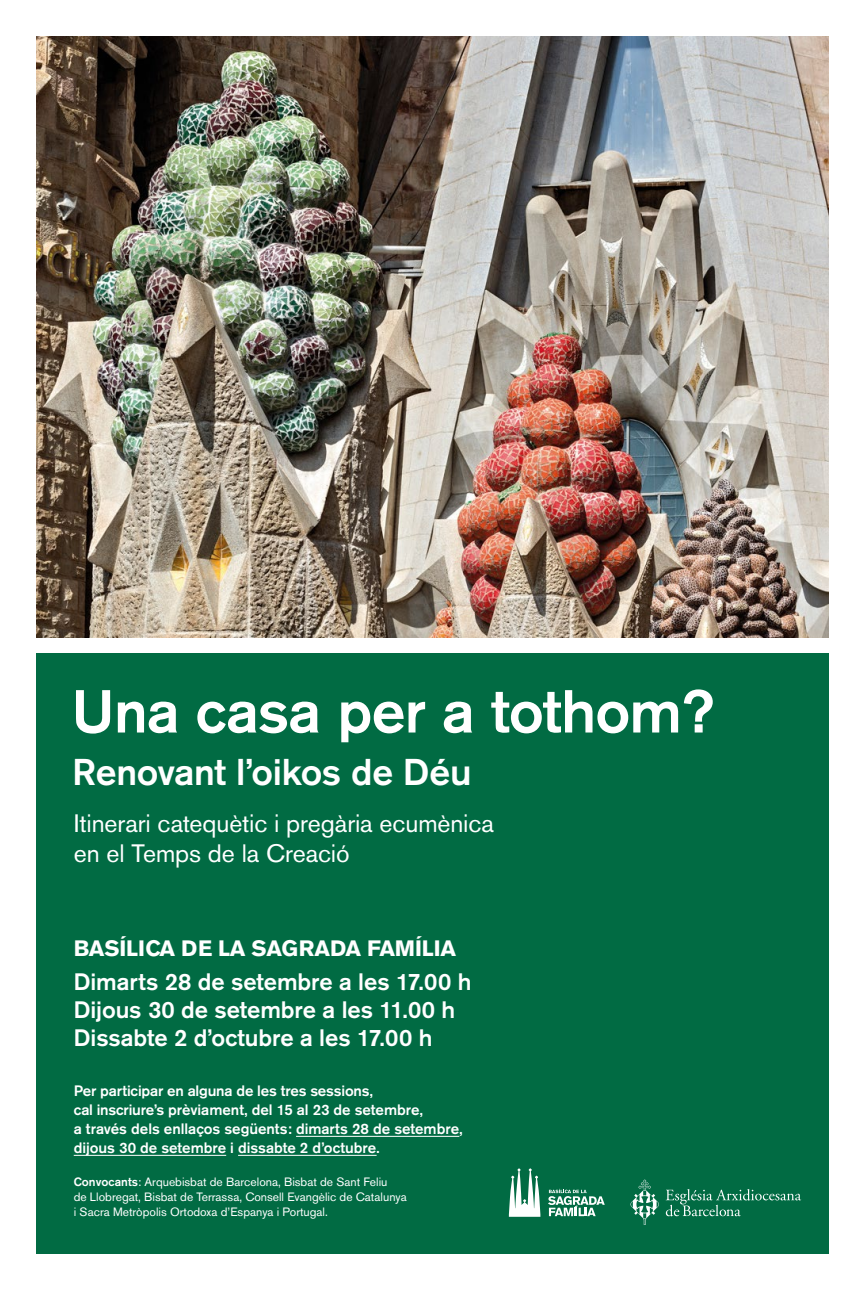
<style>
.page{position:relative;width:865px;height:1290px;background:#fff}
.page>*{position:absolute;margin:0;border:0;box-sizing:border-box;transform-origin:0 0}
.t1{font:500 60px "Akzidenz Grotesk BE";letter-spacing:-.015em;color:#fff}
.t2{font:500 37px "Akzidenz Grotesk BE";letter-spacing:-.01em;color:#fff}
.t3{font:25px/30px "Akzidenz Grotesk BE";letter-spacing:-.005em;color:#fff}
.t4{font:500 23.6px/28.3px "Akzidenz Grotesk BE";letter-spacing:-.005em;color:#fff}
.t5{font:700 22.1px "Akzidenz Grotesk BE";letter-spacing:-.005em;color:#fff}
.t6{font:500 15px/19px "Akzidenz Grotesk BE";letter-spacing:-.005em;color:#fff}
.t7{font:12px/15.2px "Akzidenz Grotesk BE";color:#fff}
.s1{font-weight:500}
</style>
<div class="page">
<div style="left:36px;top:654px;width:793px;height:600px;background:#016b43"></div>
<svg style="left:509px;top:1168px;width:31px;height:49px"></svg>
<svg style="left:548px;top:1189px;width:56px;height:27px"></svg>
<svg style="left:630px;top:1179px;width:29px;height:46px"></svg>
<svg style="left:665px;top:1189px;width:136px;height:27px"></svg>
<hr style="left:296px;top:1136px;width:163px;height:1px;background:#fff">
<hr style="left:74px;top:1155px;width:152px;height:1px;background:#fff">
<hr style="left:238px;top:1155px;width:138px;height:1px;background:#fff">
<img style="left:36px;top:36px;width:793px;height:602px">
<h1 class="t1" style="left:71px;top:675px;width:644px">Una casa per a tothom?</h1>
<h2 class="t2" style="left:72px;top:749px;width:401px">Renovant l’oikos de Déu</h2>
<h3 class="t3" style="left:74px;top:808px;width:422px">Itinerari catequètic i pregària ecumènica en el Temps de la Creació</h3>
<h3 class="t5" style="left:74px;top:935px;width:384px">BASÍLICA DE LA SAGRADA FAMÍLIA</h3>
<h3 class="t4" style="left:74px;top:967px;width:399px">Dimarts 28 de setembre a les 17.00 h<br>Dijous 30 de setembre a les 11.00 h<br>Dissabte 2 d’octubre a les 17.00 h</h3>
<p class="t6" style="left:74px;top:1081px;width:390px">Per participar en alguna de les tres sessions,<br>cal inscriure’s prèviament, del 15 al 23 de setembre,<br>a través dels enllaços següents: dimarts 28 de setembre, dijous 30 de setembre i dissabte 2 d’octubre.</p>
<p class="t7" style="left:74px;top:1174px;width:335px"><span class="s1">Convocants</span>: Arquebisbat de Barcelona, Bisbat de Sant Feliu<br>de Llobregat, Bisbat de Terrassa, Consell Evangèlic de Catalunya i Sacra Metròpolis Ortodoxa d’Espanya i Portugal.</p>
</div>
